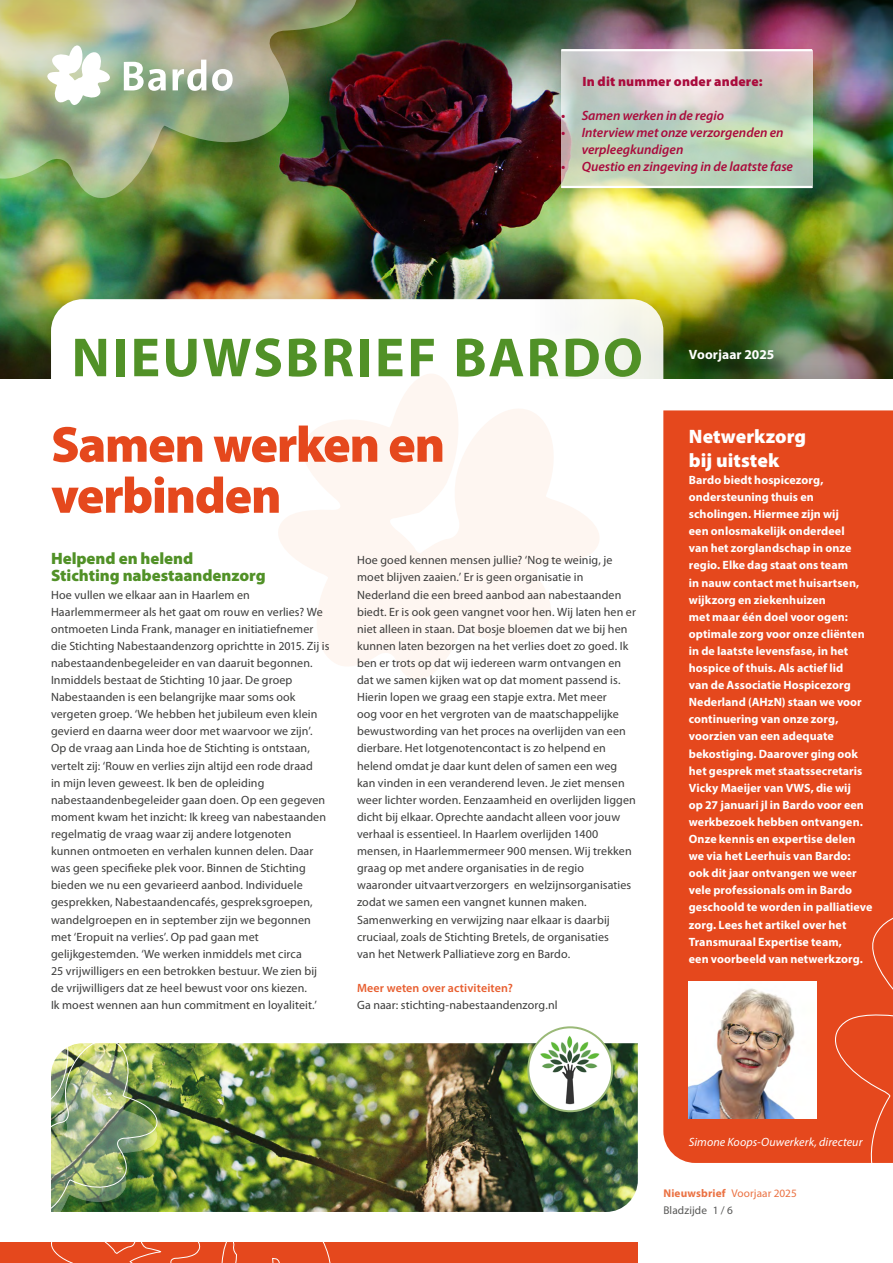
<style>
.page{position:relative;width:893px;height:1263px;background:#fff}
.page>*{position:absolute;margin:0;border:0;box-sizing:border-box;transform-origin:0 0}
.t1{font:700 55.5px "Myriad Pro";letter-spacing:.045em;color:#519127}
.t2{font:900 51px/51px "Myriad Pro";letter-spacing:-.025em;color:#e5481d}
.t3{font:900 19.5px/23.4px "Myriad Pro";color:#fff}
.t4{font:900 16.5px/17.1px "Myriad Pro";letter-spacing:-.005em;color:#519127}
.t5{font:italic 600 13.5px/17.1px "Myriad Pro";color:#aa0b3c}
.t6{font:900 13.5px "Myriad Pro";letter-spacing:.01em;color:#aa0b3c}
.t7{font:700 13.5px "Myriad Pro";letter-spacing:.005em;color:#fff}
.t8{font:12px/17.1px "Myriad Pro";letter-spacing:.01em;color:#3c3c3b}
.t9{font:700 12px/17.1px "Myriad Pro";letter-spacing:.005em;color:#fff}
.t10{font:italic 12px "Myriad Pro";letter-spacing:.01em;color:#fff}
.t11{font:11.25px "Myriad Pro";letter-spacing:.01em;color:#eb7243}
.t12{font:11.25px "Myriad Pro";letter-spacing:.015em;color:#575756}
.s1{font-weight:600;color:#e85e2f}
.s2{font-weight:700}
</style>
<div class="page">
<div style="left:0;top:1242px;width:638px;height:21px;background:#e5481d"></div>
<img style="left:332px;top:1043px;width:306px;height:169px">
<img style="left:0;top:108px;width:893px;height:138px">
<img style="left:358px;top:0;width:535px;height:108px">
<img style="left:0;top:246px;width:893px;height:132px">
<img style="left:0;top:0;width:358px;height:200px">
<div style="left:690px;top:350px;width:101px;height:30px;background:#000;opacity:.75"></div>
<svg style="left:47px;top:45px;width:63px;height:61px"></svg>
<svg style="left:124px;top:62px;width:42px;height:29px"></svg>
<svg style="left:173px;top:60px;width:33px;height:31px"></svg>
<svg style="left:212px;top:69px;width:21px;height:22px"></svg>
<div style="left:51px;top:299px;width:612px;height:116px;background:#fff;border-radius:32px"></div>
<svg style="left:561px;top:51px;width:251px;height:135px;background:#c9d1c3"></svg>
<svg style="left:278px;top:371px;width:324px;height:309px;fill:#fef6f1"></svg>
<div style="left:663px;top:410px;width:230px;height:753px;background:#e5481d"></div>
<img style="left:689px;top:981px;width:127px;height:138px">
<div style="left:829px;top:861px;width:64px;height:302px;background:#e5481d"></div>
<hr style="left:561px;top:49px;width:251px;height:2px;background:#fff">
<hr style="left:561px;top:186px;width:251px;height:2px;background:#fff">
<img style="left:528px;top:1027px;width:84px;height:84px;border-radius:42px">
<div style="left:527px;top:1026px;width:86px;height:86px;border:2px solid #9ab977;border-radius:50%"></div>
<img style="left:51px;top:1043px;width:281px;height:220px">
<p class="t6" style="left:583px;top:72px;width:182px">In dit nummer onder andere:</p>
<p class="t5" style="left:561px;top:106px;width:164px">• Samen werken in de regio</p>
<p class="t5" style="left:582px;top:123px;width:204px;text-indent:-20px">• Interview met onze verzorgenden en verpleegkundigen</p>
<p class="t5" style="left:561px;top:158px;width:233px">• Questio en zingeving in de laatste fase</p>
<p class="t1" style="left:72px;top:321px;width:573px">NIEUWSBRIEF BARDO</p>
<p class="t7" style="left:689px;top:346px;width:87px">Voorjaar 2025</p>
<p class="t2" style="left:51px;top:417px;width:396px">Samen werken en verbinden</p>
<p class="t3" style="left:689px;top:424px;width:119px">Netwerkzorg bij uitstek</p>
<p class="t9" style="left:689px;top:471px;width:185px">Bardo biedt hospicezorg, ondersteuning thuis en scholingen. Hiermee zijn wij<br>een onlosmakelijk onderdeel<br>van het zorglandschap in onze regio. Elke dag staat ons team<br>in nauw contact met huisartsen, wijkzorg en ziekenhuizen<br>met maar één doel voor ogen: optimale zorg voor onze cliënten in de laatste levensfase, in het hospice of thuis. Als actief lid<br>van de Associatie Hospicezorg<br>Nederland (AHzN) staan we voor continuering van onze zorg, voorzien van een adequate bekostiging. Daarover ging ook het gesprek met staatssecretaris<br>Vicky Maeijer van VWS, die wij<br>op 27 januari jl in Bardo voor een werkbezoek hebben ontvangen.<br>Onze kennis en expertise delen we via het Leerhuis van Bardo: ook dit jaar ontvangen we weer vele professionals om in Bardo geschoold te worden in palliatieve zorg. Lees het artikel over het<br>Transmuraal Expertise team,<br>een voorbeeld van netwerkzorg.</p>
<p class="t4" style="left:51px;top:550px;width:216px">Helpend en helend<br>Stichting nabestaandenzorg</p>
<p class="t8" style="left:51px;top:586px;width:280px">Hoe vullen we elkaar aan in Haarlem en Haarlemmermeer als het gaat om rouw en verlies? We ontmoeten Linda Frank, manager en initiatiefnemer die Stichting Nabestaandenzorg oprichtte in 2015. Zij is nabestaandenbegeleider en van daaruit begonnen.<br>Inmiddels bestaat de Stichting 10 jaar. De groep Nabestaanden is een belangrijke maar soms ook vergeten groep. ‘We hebben het jubileum even klein gevierd en daarna weer door met waarvoor we zijn’.<br>Op de vraag aan Linda hoe de Stichting is ontstaan, vertelt zij: ‘Rouw en verlies zijn altijd een rode draad<br>in mijn leven geweest. Ik ben de opleiding nabestaandenbegeleider gaan doen. Op een gegeven moment kwam het inzicht: Ik kreeg van nabestaanden regelmatig de vraag waar zij andere lotgenoten kunnen ontmoeten en verhalen kunnen delen. Daar was geen specifieke plek voor. Binnen de Stichting bieden we nu een gevarieerd aanbod. Individuele gesprekken, Nabestaandencafés, gespreksgroepen, wandelgroepen en in september zijn we begonnen met ‘Eropuit na verlies’. Op pad gaan met gelijkgestemden. ‘We werken inmiddels met circa<br>25 vrijwilligers en een betrokken bestuur. We zien bij de vrijwilligers dat ze heel bewust voor ons kiezen.<br>Ik moest wennen aan hun commitment en loyaliteit.’</p>
<p class="t8" style="left:357px;top:552px;width:280px">Hoe goed kennen mensen jullie? ‘Nog te weinig, je moet blijven zaaien.’ Er is geen organisatie in Nederland die een breed aanbod aan nabestaanden biedt. Er is ook geen vangnet voor hen. Wij laten hen er niet alleen in staan. Dat bosje bloemen dat we bij hen kunnen laten bezorgen na het verlies doet zo goed. Ik ben er trots op dat wij iedereen warm ontvangen en dat we samen kijken wat op dat moment passend is.<br>Hierin lopen we graag een stapje extra. Met meer<br>oog voor en het vergroten van de maatschappelijke bewustwording van het proces na overlijden van een dierbare. Het lotgenotencontact is zo helpend en helend omdat je daar kunt delen of samen een weg kan vinden in een veranderend leven. Je ziet mensen weer lichter worden. Eenzaamheid en overlijden liggen dicht bij elkaar. Oprechte aandacht alleen voor jouw verhaal is essentieel. In Haarlem overlijden 1400 mensen, in Haarlemmermeer 900 mensen. Wij trekken graag op met andere organisaties in de regio waaronder uitvaartverzorgers en welzijnsorganisaties zodat we samen een vangnet kunnen maken.<br>Samenwerking en verwijzing naar elkaar is daarbij cruciaal, zoals de Stichting Bretels, de organisaties<br>van het Netwerk Palliatieve zorg en Bardo.</p>
<p class="t8" style="left:357px;top:979px;width:202px"><span class="s1">Meer weten over activiteiten?<br></span>Ga naar: stichting-nabestaandenzorg.nl</p>
<p class="t10" style="left:689px;top:1134px;width:175px">Simone Koops-Ouwerkerk, directeur</p>
<p class="t11" style="left:663px;top:1186px;width:135px"><span class="s2">Nieuwsbrief</span> Voorjaar 2025</p>
<p class="t12" style="left:663px;top:1203px;width:71px">Bladzijde 1 / 6</p>
</div>
